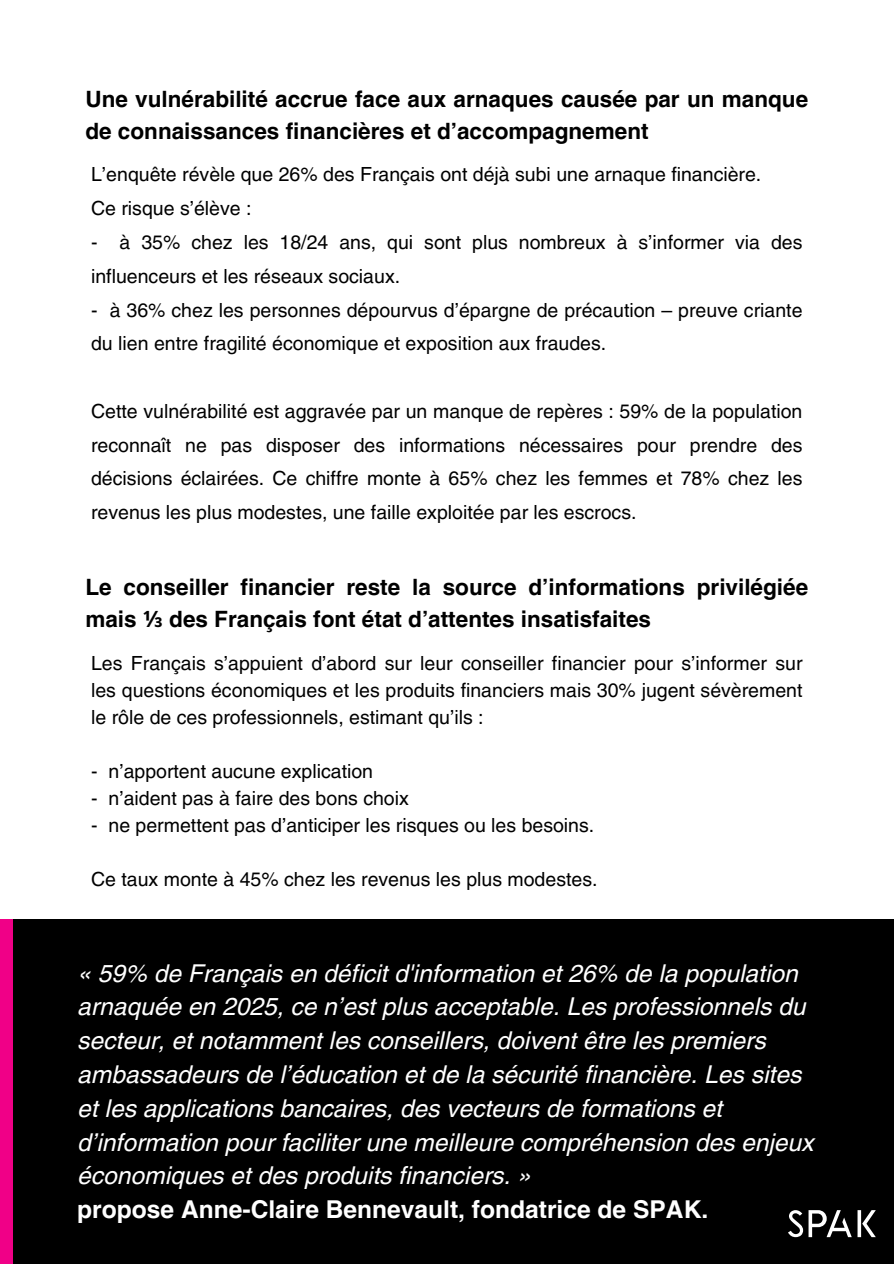
<style>
.page{position:relative;width:894px;height:1264px;background:#fff}
.page>*{position:absolute;margin:0;border:0;box-sizing:border-box;transform-origin:0 0}
.t1{font:italic 24.6px/33.8px "Helvetica LT Pro";color:#fff}
.t2{font:700 24.6px "Helvetica LT Pro";color:#fff}
.t3{font:700 22.5px/31.5px "Helvetica LT Pro";color:#000}
.t4{font:19.5px/33.8px "Helvetica LT Pro";color:#000}
.s1{font-family:"Noto Sans"}
</style>
<div class="page">
<div style="left:2px;top:919px;width:891px;height:344px;background:#000"></div>
<svg style="left:788px;top:1210px;width:87px;height:27px"></svg>
<div style="left:0;top:919px;width:13px;height:344px;background:#f00087"></div>
<p class="t3" style="left:85px;top:84px;width:724px">Une vulnérabilité accrue face aux arnaques causée par un manque de connaissances financières et d’accompagnement</p>
<p class="t4" style="left:91px;top:158px;width:671px">L’enquête révèle que 26% des Français ont déjà subi une arnaque financière.<br>Ce risque s’élève :</p>
<p class="t4" style="left:91px;top:225px;width:712px">- à 35% chez les 18/24 ans, qui sont plus nombreux à s’informer via des influenceurs et les réseaux sociaux.</p>
<p class="t4" style="left:91px;top:293px;width:712px">- à 36% chez les personnes dépourvus d’épargne de précaution – preuve criante du lien entre fragilité économique et exposition aux fraudes.</p>
<p class="t4" style="left:91px;top:394px;width:712px;text-align:justify">Cette vulnérabilité est aggravée par un manque de repères : 59% de la population reconnaît ne pas disposer des informations nécessaires pour prendre des décisions éclairées. Ce chiffre monte à 65% chez les femmes et 78% chez les revenus les plus modestes, une faille exploitée par les escrocs.</p>
<p class="t3" style="left:85px;top:572px;width:724px">Le conseiller financier reste la source d’informations privilégiée mais <span class="s1">⅓</span> des Français font état d’attentes insatisfaites</p>
<p class="t4" style="left:91px;top:649px;width:712px;line-height:27px;text-align:justify">Les Français s’appuient d’abord sur leur conseiller financier pour s’informer sur les questions économiques et les produits financiers mais 30% jugent sévèrement le rôle de ces professionnels, estimant qu’ils :</p>
<p class="t4" style="left:91px;top:753px;width:283px">- n’apportent aucune explication</p>
<p class="t4" style="left:91px;top:780px;width:319px">- n’aident pas à faire des bons choix</p>
<p class="t4" style="left:91px;top:807px;width:504px">- ne permettent pas d’anticiper les risques ou les besoins.</p>
<p class="t4" style="left:91px;top:861px;width:507px">Ce taux monte à 45% chez les revenus les plus modestes.</p>
<p class="t1" style="left:77px;top:956px;width:737px">« 59% de Français en déficit d'information et 26% de la population arnaquée en 2025, ce n’est plus acceptable. Les professionnels du secteur, et notamment les conseillers, doivent être les premiers ambassadeurs de l’éducation et de la sécurité financière. Les sites et les applications bancaires, des vecteurs de formations et d’information pour faciliter une meilleure compréhension des enjeux économiques et des produits financiers. »</p>
<p class="t2" style="left:77px;top:1194px;width:632px">propose Anne-Claire Bennevault, fondatrice de SPAK.</p>
</div>
